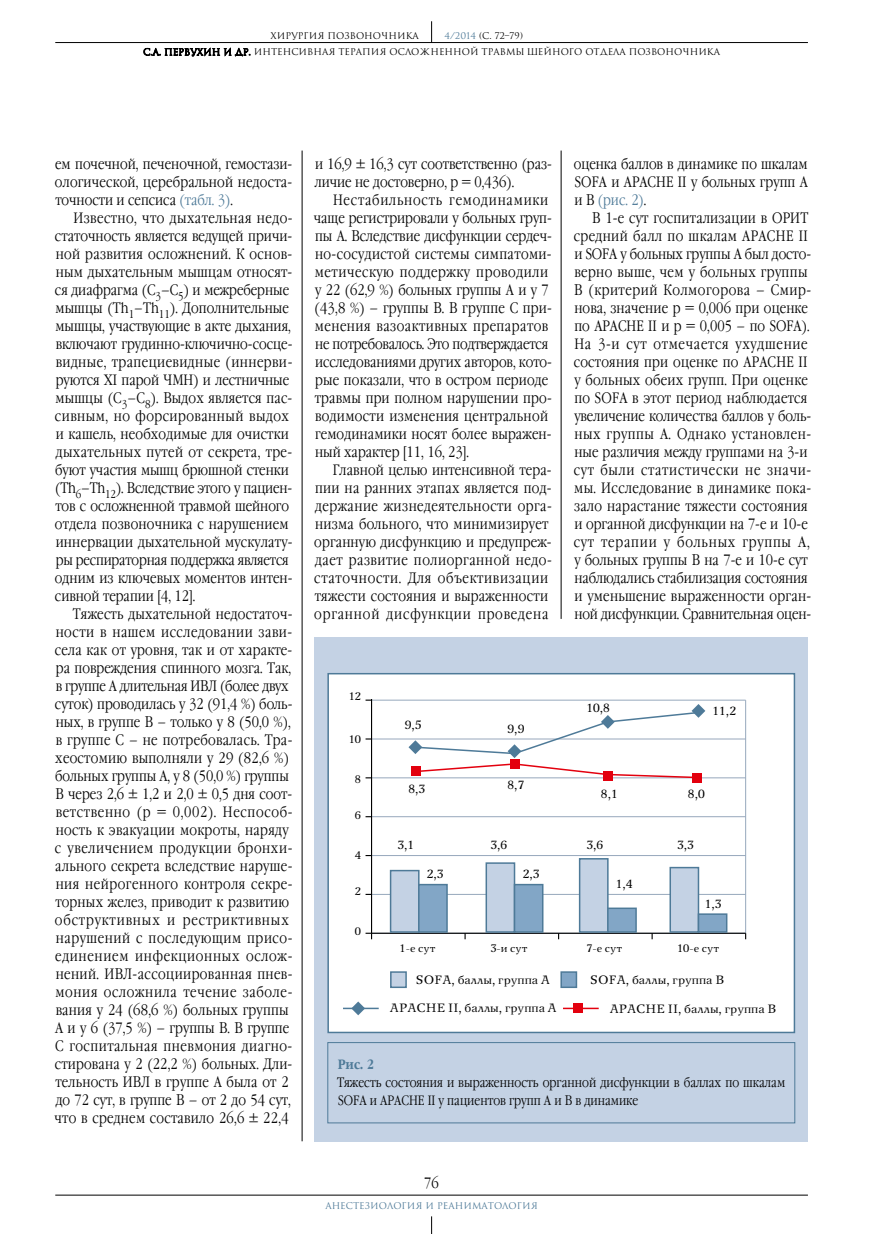
<style>
.page{position:relative;width:893px;height:1234px;background:#fff}
.page>*{position:absolute;margin:0;border:0;box-sizing:border-box;transform-origin:0 0}
.t1{font:300 15px/18px "Garamond Narrow C";letter-spacing:.015em;color:#000}
.t2{font:300 13.5px/18px "Garamond Narrow C";letter-spacing:.005em;color:#000}
.t3{font:700 13.5px "Garamond Narrow C";color:#4e7a98}
.t4{font:12px "New Journal C";color:#000}
.t5{font:10.95px "New Journal C";color:#000}
.t6{font:9px/15.9px "Romul";color:#000}
.t7{font:9px "Romul";color:#4e7a98}
.s1{color:#4e7a98}
</style>
<div class="page">
<hr style="left:55px;top:1194px;width:753px;height:1px;background:#000">
<svg style="left:431px;top:1216px;width:1px;height:17px"></svg>
<hr style="left:55px;top:42px;width:753px;height:1px;background:#000">
<svg style="left:431px;top:21px;width:1px;height:21px"></svg>
<svg style="left:143px;top:48px;width:107px;height:9px"></svg>
<hr style="left:302px;top:150px;width:1px;height:990px;background:#000">
<hr style="left:561px;top:150px;width:1px;height:468px;background:#000">
<div style="left:315px;top:636px;width:493px;height:504px;background:#c4d2e4"></div>
<div style="left:327px;top:1041px;width:468px;height:81px;border:1px solid #4e7a98"></div>
<div style="left:328px;top:673px;width:466px;height:359px;background:#fff"></div>
<hr style="left:372px;top:699px;width:374px;height:1px;background:#97a8bc">
<hr style="left:372px;top:738px;width:374px;height:1px;background:#97a8bc">
<hr style="left:372px;top:777px;width:374px;height:1px;background:#97a8bc">
<hr style="left:372px;top:816px;width:374px;height:1px;background:#97a8bc">
<hr style="left:372px;top:855px;width:374px;height:1px;background:#97a8bc">
<hr style="left:372px;top:893px;width:374px;height:1px;background:#97a8bc">
<hr style="left:745px;top:700px;width:1px;height:233px;background:#97a8bc">
<hr style="left:372px;top:932px;width:374px;height:1px;background:#000">
<hr style="left:371px;top:699px;width:1px;height:234px;background:#000">
<svg style="left:366px;top:932px;width:6px;height:7px"></svg>
<svg style="left:464px;top:933px;width:2px;height:6px"></svg>
<div style="left:391px;top:870px;width:28px;height:61px;background:#c4d2e4"></div>
<div style="left:390px;top:869px;width:30px;height:63px;border:2px solid #4e7a98"></div>
<div style="left:419px;top:884px;width:28px;height:47px;background:#82a6c6"></div>
<div style="left:418px;top:883px;width:30px;height:49px;border:2px solid #4e7a98"></div>
<div style="left:486px;top:862px;width:28px;height:69px;background:#c4d2e4"></div>
<div style="left:486px;top:862px;width:29px;height:70px;border:2px solid #4e7a98"></div>
<div style="left:514px;top:884px;width:29px;height:47px;background:#82a6c6"></div>
<div style="left:514px;top:883px;width:29px;height:49px;border:2px solid #4e7a98"></div>
<div style="left:580px;top:858px;width:28px;height:73px;background:#c4d2e4"></div>
<div style="left:579px;top:857px;width:30px;height:75px;border:2px solid #4e7a98"></div>
<div style="left:608px;top:908px;width:28px;height:23px;background:#82a6c6"></div>
<div style="left:607px;top:907px;width:30px;height:25px;border:2px solid #4e7a98"></div>
<div style="left:670px;top:867px;width:28px;height:64px;background:#c4d2e4"></div>
<div style="left:669px;top:866px;width:30px;height:66px;border:2px solid #4e7a98"></div>
<div style="left:698px;top:913px;width:29px;height:18px;background:#82a6c6"></div>
<div style="left:698px;top:913px;width:29px;height:19px;border:2px solid #4e7a98"></div>
<div style="left:391px;top:971px;width:15px;height:16px;background:#c4d2e4"></div>
<div style="left:390px;top:971px;width:17px;height:16px;border:2px solid #4e7a98"></div>
<div style="left:561px;top:971px;width:15px;height:16px;background:#82a6c6"></div>
<div style="left:560px;top:971px;width:17px;height:16px;border:2px solid #4e7a98"></div>
<div style="left:603px;top:770px;width:10px;height:10px;background:#e3000e"></div>
<div style="left:692px;top:772px;width:9px;height:10px;background:#e3000e"></div>
<div style="left:573px;top:1003px;width:10px;height:10px;background:#e3000e"></div>
<svg style="left:351px;top:1001px;width:14px;height:14px"></svg>
<hr style="left:343px;top:1007px;width:36px;height:1px;background:#4e7a98">
<hr style="left:563px;top:1007px;width:36px;height:1px;background:#e3000e">
<svg style="left:408px;top:704px;width:297px;height:74px"></svg>
<div style="left:327px;top:672px;width:468px;height:360px;border:2px solid #4e7a98"></div>
<p class="t6" style="left:444px;top:28px;width:80px"><span class="s1">4/2014</span> (С. 72–79)</p>
<p class="t6" style="left:143px;top:28px;width:578px;text-indent:127px">ХИРУРГИЯ ПОЗВОНОЧНИКА<br>С.А. Первухин и др. Интенсивная терапия осложненной травмы шейного отдела позвоночника</p>
<p class="t1" style="left:55px;top:155px;width:239px;text-align:justify">ем почечной, печеночной, гемостази&shy;ологической, церебральной недоста&shy;точности и сепсиса <span class="s1">(табл. 3)</span>.</p>
<p class="t1" style="left:55px;top:209px;width:239px;text-indent:19px">Известно, что дыхательная недо&shy;статочность является ведущей причи&shy;ной развития осложнений. К основ&shy;ным дыхательным мышцам относят&shy;ся диафрагма (C<sub>3</sub>–C<sub>5</sub>) и межреберные мышцы (Th<sub>1</sub>–Th<sub>11</sub>). Дополнительные мышцы, участвующие в акте дыхания, включают грудинно-ключично-сосце&shy;видные, трапециевидные (иннерви&shy;руются XI парой ЧМН) и лестничные мышцы (C<sub>3</sub>–C<sub>8</sub>). Выдох является пас&shy;сивным, но форсированный выдох и кашель, необходимые для очистки дыхательных путей от секрета, тре&shy;буют участия мышц брюшной стенки (Th<sub>6</sub>–Th<sub>12</sub>). Вследствие этого у пациен&shy;тов с осложненной травмой шейного отдела позвоночника с нарушением иннервации дыхательной мускулату&shy;ры респираторная поддержка является одним из ключевых моментов интен&shy;сивной терапии [4, 12].</p>
<p class="t1" style="left:55px;top:605px;width:240px;text-indent:18px">Тяжесть дыхательной недостаточ&shy;ности в нашем исследовании зави&shy;села как от уровня, так и от характе&shy;ра повреждения спинного мозга. Так, в группе А длительная ИВЛ (более двух суток) проводилась у 32 (91,4 %) боль&shy;ных, в группе В – только у 8 (50,0 %), в группе С – не потребовалась. Тра&shy;хеостомию выполняли у 29 (82,6 %) больных группы А, у 8 (50,0 %) группы В через 2,6 ± 1,2 и 2,0 ± 0,5 дня соот&shy;ветственно (р = 0,002). Неспособ&shy;ность к эвакуации мокроты, наряду с увеличением продукции бронхи&shy;ального секрета вследствие наруше&shy;ния нейрогенного контроля секре&shy;торных желез, приводит к развитию обструктивных и рестриктивных нарушений с последующим присо&shy;единением инфекционных ослож&shy;нений. ИВЛ-ассоциированная пнев&shy;мония осложнила течение заболе&shy;вания у 24 (68,6 %) больных группы А и у 6 (37,5 %) – группы В. В группе С госпитальная пневмония диагно&shy;стирована у 2 (22,2 %) больных. Дли&shy;тельность ИВЛ в группе А была от 2 до 72 сут, в группе В – от 2 до 54 сут, что в среднем составило 26,6 ± 22,4</p>
<p class="t1" style="left:315px;top:155px;width:239px">и 16,9 ± 16,3 сут соответственно (раз&shy;личие не достоверно, р = 0,436).</p>
<p class="t1" style="left:314px;top:191px;width:240px;text-indent:19px">Нестабильность гемодинамики чаще регистрировали у больных груп&shy;пы А. Вследствие дисфункции сердеч&shy;но-сосудистой системы симпатоми&shy;метическую поддержку проводили у 22 (62,9 %) больных группы А и у 7 (43,8 %) – группы В. В группе С при&shy;менения вазоактивных препаратов не потребовалось. Это подтверждается исследованиями других авторов, кото&shy;рые показали, что в остром периоде травмы при полном нарушении про&shy;водимости изменения центральной гемодинамики носят более выражен&shy;ный характер [11, 16, 23].</p>
<p class="t1" style="left:314px;top:461px;width:239px;text-indent:19px">Главной целью интенсивной тера&shy;пии на ранних этапах является под&shy;держание жизнедеятельности орга&shy;низма больного, что минимизирует органную дисфункцию и предупреж&shy;дает развитие полиорганной недо&shy;статочности. Для объективизации тяжести состояния и выраженности органной дисфункции проведена</p>
<p class="t1" style="left:574px;top:155px;width:236px;text-align:justify">оценка баллов в динамике по шкалам SOFA и APACHE II у больных групп А и В <span class="s1">(рис. 2)</span>.</p>
<p class="t1" style="left:574px;top:209px;width:239px;text-indent:18px">В 1-е сут госпитализации в ОРИТ средний балл по шкалам APACHE II и SOFA у больных группы А был досто&shy;верно выше, чем у больных группы В (критерий Колмогорова – Смир&shy;нова, значение р = 0,006 при оценке по APACHE II и р = 0,005 – по SOFA).<br>На 3-и сут отмечается ухудшение состояния при оценке по APACHE II у больных обеих групп. При оценке по SOFA в этот период наблюдается увеличение количества баллов у боль&shy;ных группы А. Однако установлен&shy;ные различия между группами на 3-и сут были статистически не значи&shy;мы. Исследование в динамике пока&shy;зало нарастание тяжести состояния и органной дисфункции на 7-е и 10-е сут терапии у больных группы А, у больных группы В на 7-е и 10-е сут наблюдались стабилизация состояния и уменьшение выраженности орган&shy;ной дисфункции. Сравнительная оцен-</p>
<p class="t5" style="left:349px;top:689px;width:14px">12</p>
<p class="t5" style="left:349px;top:732px;width:14px">10</p>
<p class="t5" style="left:355px;top:772px;width:8px">8</p>
<p class="t5" style="left:355px;top:808px;width:8px">6</p>
<p class="t4" style="left:405px;top:717px;width:18px">9,5</p>
<p class="t4" style="left:508px;top:721px;width:18px">9,9</p>
<p class="t4" style="left:408px;top:781px;width:18px">8,3</p>
<p class="t4" style="left:508px;top:777px;width:18px">8,7</p>
<p class="t4" style="left:586px;top:700px;width:25px">10,8</p>
<p class="t4" style="left:713px;top:703px;width:25px">11,2</p>
<p class="t4" style="left:601px;top:786px;width:18px">8,1</p>
<p class="t4" style="left:688px;top:786px;width:18px">8,0</p>
<p class="t5" style="left:355px;top:848px;width:8px">4</p>
<p class="t5" style="left:355px;top:884px;width:8px">2</p>
<p class="t5" style="left:355px;top:924px;width:8px">0</p>
<p class="t4" style="left:398px;top:837px;width:18px">3,1</p>
<p class="t4" style="left:490px;top:837px;width:18px">3,6</p>
<p class="t4" style="left:586px;top:837px;width:18px">3,6</p>
<p class="t4" style="left:427px;top:866px;width:18px">2,3</p>
<p class="t4" style="left:523px;top:866px;width:18px">2,3</p>
<p class="t4" style="left:616px;top:876px;width:18px">1,4</p>
<p class="t4" style="left:677px;top:837px;width:18px">3,3</p>
<p class="t4" style="left:705px;top:896px;width:18px">1,3</p>
<p class="t5" style="left:400px;top:941px;width:37px">1-е сут</p>
<p class="t5" style="left:490px;top:941px;width:39px">3-и сут</p>
<p class="t5" style="left:586px;top:941px;width:37px">7-е сут</p>
<p class="t5" style="left:677px;top:941px;width:44px">10-е сут</p>
<p class="t4" style="left:590px;top:972px;width:136px">SOFA, баллы, группа B</p>
<p class="t4" style="left:390px;top:1000px;width:168px">APACHE II, баллы, группа А</p>
<p class="t4" style="left:610px;top:1001px;width:169px">APACHE II, баллы, группа B</p>
<p class="t4" style="left:416px;top:972px;width:136px">SOFA, баллы, группа А</p>
<p class="t3" style="left:338px;top:1056px;width:38px">Рис. 2</p>
<p class="t2" style="left:337px;top:1073px;width:450px">Тяжесть состояния и выраженность органной дисфункции в баллах по шкалам<br>SOFA и APACHE II у пациентов групп А и В в динамике</p>
<p class="t1" style="left:424px;top:1173px;width:16px">76</p>
<p class="t7" style="left:325px;top:1200px;width:214px">Анестезиология и реаниматология</p>
</div>
